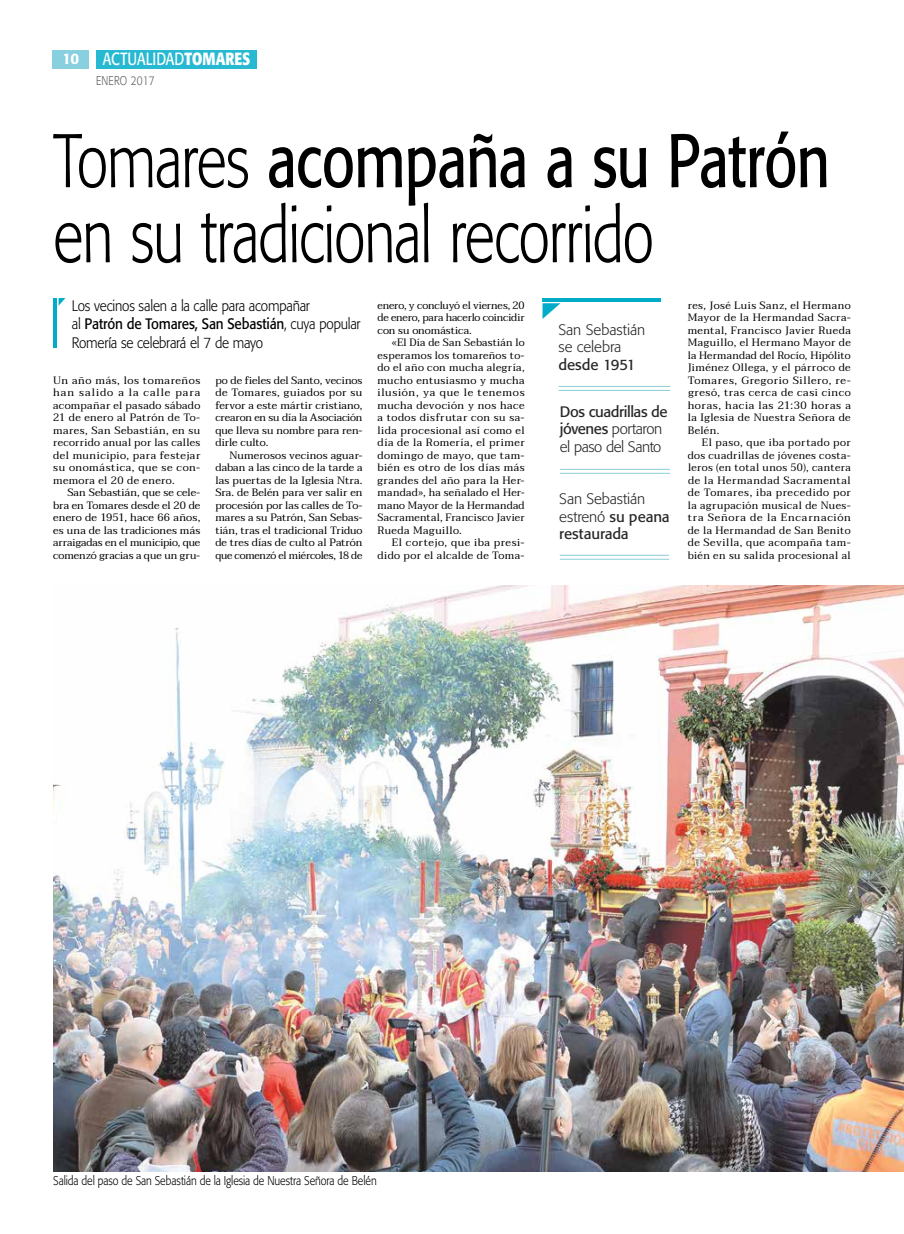
<style>
.page{position:relative;width:904px;height:1234px;background:#fff}
.page>*{position:absolute;margin:0;border:0;box-sizing:border-box;transform-origin:0 0}
.t1{font:300 75px/75px "Formata";letter-spacing:-.02em;color:#000;scale:.77 1}
.t2{font:17.5px "Formata";letter-spacing:.01em;color:#fff;scale:.8 1}
.t3{font:300 15px/18.8px "Formata";letter-spacing:-.015em;color:#000;scale:.9 1}
.t4{font:300 15px/17.5px "Formata";letter-spacing:-.005em;color:#292829}
.t5{font:15px/17.5px "Formata";letter-spacing:-.02em;color:#292829}
.t6{font:500 15px "Formata";color:#fff}
.t7{font:300 12.5px "Formata";letter-spacing:-.005em;color:#000;scale:.85 1}
.t8{font:300 12.5px "Formata";letter-spacing:.025em;color:#58595b;scale:.8 1}
.t9{font:10.62px/12.5px "Taviraj";letter-spacing:.02em;color:#000;text-align:justify}
.t10{font:10.62px/12.5px "Taviraj";letter-spacing:.04em;color:#000;text-align:right}
.s1{font-weight:700}
.s2{font-weight:400}
.s3{font-weight:300}
</style>
<div class="page">
<div style="left:53px;top:50px;width:36px;height:19px;background:#88cfdf"></div>
<div style="left:96px;top:50px;width:160px;height:19px;background:#27b9d1"></div>
<img style="left:53px;top:585px;width:851px;height:585px">
<hr style="left:54px;top:298px;width:3px;height:49px;background:#00acc8">
<svg style="left:59px;top:298px;width:6px;height:8px"></svg>
<hr style="left:559px;top:558px;width:110px;height:1px;background:#8aced5">
<hr style="left:559px;top:555px;width:110px;height:1px;background:#8aced5">
<hr style="left:560px;top:473px;width:110px;height:1px;background:#8aced5">
<hr style="left:560px;top:469px;width:110px;height:1px;background:#8aced5">
<hr style="left:558px;top:390px;width:112px;height:1px;background:#8aced5">
<hr style="left:558px;top:386px;width:112px;height:1px;background:#8aced5">
<hr style="left:542px;top:298px;width:118px;height:3px;background:#00acc8">
<svg style="left:542px;top:303px;width:18px;height:16px"></svg>
<h3 class="t6" style="left:63px;top:50px;width:18px">10</h3>
<h2 class="t2" style="left:103px;top:48px;width:186px">actualidad<span class="s1">TOMARES</span></h2>
<p class="t8" style="left:96px;top:73px;width:75px">enero 2017</p>
<h1 class="t1" style="left:53px;top:124px;width:1010px">Tomares <span class="s2">acompaña a su Patrón </span>en su tradicional recorrido</h1>
<h3 class="t3" style="left:72px;top:296px;width:322px">Los vecinos salen a la calle para acompañar<br>al <span class="s2">Patrón de Tomares, San Sebastián</span>, cuya popular<br>Romería se celebrará el 7 de mayo</h3>
<p class="t9" style="left:53px;top:374px;width:149px">Un año más, los tomareños han salido a la calle para acompañar el pasado sábado 21 de enero al Patrón de To&shy;mares, San Sebastián, en su recorrido anual por las calles del municipio, para festejar su onomástica, que se con&shy;memora el 20 de enero.</p>
<p class="t9" style="left:53px;top:486px;width:149px;text-indent:14px">San Sebastián, que se cele&shy;bra en Tomares desde el 20 de enero de 1951, hace 66 años, es una de las tradiciones más arraigadas en el municipio, que comenzó gracias a que un gru-</p>
<p class="t9" style="left:215px;top:374px;width:149px">po de fieles del Santo, vecinos de Tomares, guiados por su fervor a este mártir cristiano, crearon en su día la Asociación que lleva su nombre para ren&shy;dirle culto.</p>
<p class="t9" style="left:215px;top:449px;width:149px;text-indent:14px">Numerosos vecinos aguar&shy;daban a las cinco de la tarde a las puertas de la Iglesia Ntra.<br>Sra. de Belén para ver salir en procesión por las calles de To&shy;mares a su Patrón, San Sebas&shy;tián, tras el tradicional Triduo de tres días de culto al Patrón que comenzó el miércoles, 18 de</p>
<p class="t9" style="left:377px;top:299px;width:149px">enero, y concluyó el viernes, 20 de enero, para hacerlo coincidir con su onomástica.</p>
<p class="t9" style="left:377px;top:336px;width:149px;text-indent:14px">«El Día de San Sebastián lo esperamos los tomareños to&shy;do el año con mucha alegría, mucho entusiasmo y mucha ilusión, ya que le tenemos mucha devoción y nos hace a todos disfrutar con su sa&shy;lida procesional así como el día de la Romería, el primer domingo de mayo, que tam&shy;bién es otro de los días más grandes del año para la Her&shy;mandad», ha señalado el Her&shy;mano Mayor de la Hermandad Sacramental, Francisco Javier Rueda Maguillo.</p>
<p class="t10" style="left:377px;top:536px;width:149px">El cortejo, que iba presi&shy;dido por el alcalde de Toma-</p>
<h3 class="t4" style="left:558px;top:321px;width:88px">San Sebastián se celebra</h3>
<h3 class="t5" style="left:558px;top:356px;width:79px">desde 1951</h3>
<h3 class="t5" style="left:560px;top:402px;width:109px">Dos cuadrillas de jóvenes <span class="s3">portaron el paso del Santo</span></h3>
<h3 class="t4" style="left:559px;top:490px;width:112px">San Sebastián estrenó <span class="s2">su peana restaurada</span></h3>
<p class="t9" style="left:687px;top:299px;width:165px">res, José Luis Sanz, el Hermano Mayor de la Hermandad Sacra&shy;mental, Francisco Javier Rueda Maguillo, el Hermano Mayor de la Hermandad del Rocío, Hipólito Jiménez Ollega, y el párroco de Tomares, Gregorio Sillero, re&shy;gresó, tras cerca de casi cinco horas, hacia las 21:30 horas a la Iglesia de Nuestra Señora de Belén.</p>
<p class="t9" style="left:687px;top:436px;width:165px;text-indent:14px">El paso, que iba portado por dos cuadrillas de jóvenes costa&shy;leros (en total unos 50), cantera de la Hermandad Sacramental de Tomares, iba precedido por la agrupación musical de Nues&shy;tra Señora de la Encarnación de la Hermandad de San Benito de Sevilla, que acompaña tam&shy;bién en su salida procesional al</p>
<p class="t7" style="left:53px;top:1173px;width:382px">Salida del paso de San Sebastián de la Iglesia de Nuestra Señora de Belén</p>
</div>
